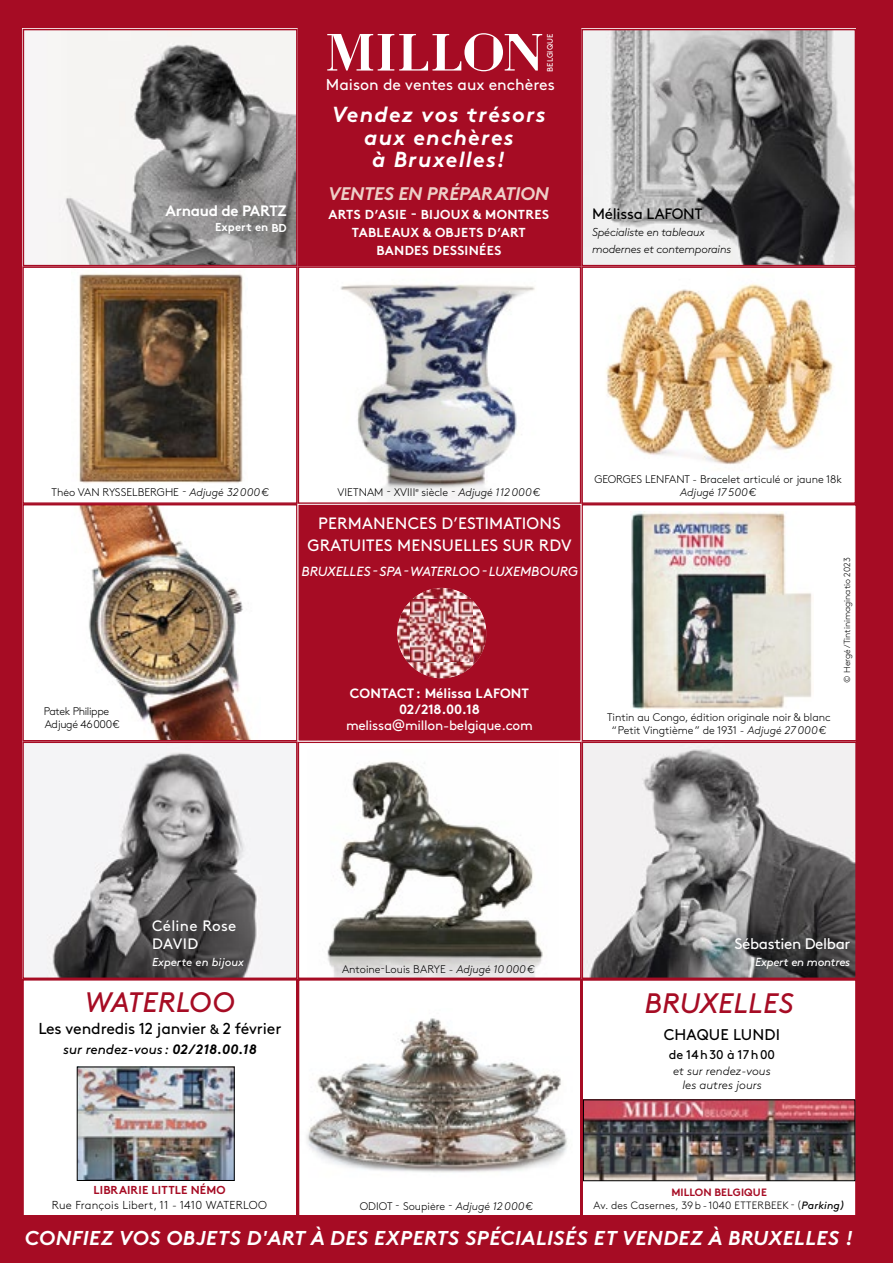
<style>
.page{position:relative;width:893px;height:1263px;background:#a60c24}
.page>*{position:absolute;margin:0;border:0;box-sizing:border-box;transform-origin:0 0}
.t1{font:italic 28.2px "Brown Pro";letter-spacing:.01em;color:#a60c24}
.t2{font:italic 700 21.75px/22.5px "Brown Pro";letter-spacing:.055em;color:#fff;text-align:center}
.t3{font:italic 700 20.1px "Brown Pro";letter-spacing:.025em;color:#fff}
.t4{font:italic 700 18.3px "Brown Pro";letter-spacing:-.01em;color:#eecfc8}
.t5{font:16.35px/21.5px "Brown Pro";letter-spacing:.01em;color:#fff;text-align:center}
.t6{font:15.9px "Brown Pro";letter-spacing:-.01em;color:#000}
.t7{font:15.75px "Brown Pro";color:#fff}
.t8{font:15.45px "Brown Pro";letter-spacing:.01em;color:#000}
.t9{font:15.3px "Brown Pro";letter-spacing:-.025em;color:#fff}
.t10{font:15.15px/18.1px "Brown Pro";letter-spacing:.02em;color:#fff}
.t11{font:700 15.15px "Brown Pro";letter-spacing:-.025em;color:#fff}
.t12{font:15.15px "Brown Pro";letter-spacing:-.015em;color:#000}
.t13{font:italic 13.65px "Brown Pro";color:#000}
.t14{font:700 13.5px/15.9px "Brown Pro";color:#fff;text-align:center}
.t15{font:13.5px "Brown Pro";letter-spacing:-.02em;color:#fff}
.t16{font:italic 13.2px "Brown Pro";color:#fff}
.t17{font:700 13.05px/18.3px "Brown Pro";letter-spacing:.025em;color:#fff;text-align:center}
.t18{font:12.6px "Brown Pro";color:#000}
.t19{font:italic 300 12px/14.4px "Brown Pro";color:#000;text-align:center}
.t20{font:italic 300 11.55px/17.1px "Brown Pro";letter-spacing:-.02em;color:#000}
.t21{font:300 11.55px "Brown Pro";letter-spacing:.015em;color:#000}
.t22{font:italic 11.55px "Brown Pro";letter-spacing:-.015em;color:#fff}
.t23{font:700 11.55px "Brown Pro";letter-spacing:.01em;color:#a60c24}
.t24{font:700 11.55px "Brown Pro";color:#fff}
.t25{font:300 11.1px/13.2px "Brown Pro";letter-spacing:-.005em;color:#000;text-align:center}
.t26{font:300 11.1px/13.2px "Brown Pro";letter-spacing:-.03em;color:#000}
.t27{font:italic 300 11.1px "Brown Pro";letter-spacing:-.005em;color:#000}
.t28{font:11.1px "Academy Engraved Let Plain";color:#000}
.t29{font:300 10.65px/13px "Brown Pro";letter-spacing:.015em;color:#000;text-align:center}
.t30{font:300 8.85px "Brown Pro";color:#000}
.t31{font:7.95px "Brown Pro";color:#fff}
.s1{font-style:italic}
.s2{font-size:13.65px}
.s3{font-weight:700}
.s4{font-weight:700;color:#a60c24}
.s5{font-weight:400;font-style:italic}
.s6{font-family:"Academy Engraved Let Plain";font-weight:400}
</style>
<div class="page">
<img style="left:26px;top:32px;width:269px;height:231px">
<div style="left:23px;top:29px;width:275px;height:237px;border:2px solid #a60c24"></div>
<img style="left:584px;top:32px;width:269px;height:231px">
<div style="left:581px;top:29px;width:275px;height:237px;border:2px solid #a60c24"></div>
<div style="left:24px;top:268px;width:272px;height:234px;background:#fff"></div>
<img style="left:78px;top:273px;width:165px;height:210px">
<div style="left:22px;top:266px;width:276px;height:238px;border:2px solid #a60c24"></div>
<div style="left:299px;top:268px;width:281px;height:234px;background:#fff"></div>
<img style="left:340px;top:284px;width:195px;height:217px">
<div style="left:298px;top:266px;width:283px;height:238px;border:2px solid #a60c24"></div>
<div style="left:24px;top:505px;width:272px;height:235px;background:#fff"></div>
<img style="left:79px;top:507px;width:172px;height:231px">
<div style="left:22px;top:504px;width:276px;height:237px;border:2px solid #a60c24"></div>
<div style="left:583px;top:505px;width:272px;height:235px;background:#fff"></div>
<img style="left:631px;top:511px;width:181px;height:197px">
<div style="left:581px;top:504px;width:276px;height:237px;border:2px solid #a60c24"></div>
<img style="left:25px;top:744px;width:270px;height:232px">
<div style="left:22px;top:741px;width:276px;height:238px;border:2px solid #a60c24"></div>
<img style="left:585px;top:744px;width:269px;height:232px">
<div style="left:582px;top:741px;width:275px;height:238px;border:2px solid #a60c24"></div>
<div style="left:583px;top:981px;width:272px;height:234px;background:#fff"></div>
<div style="left:581px;top:979px;width:276px;height:238px;border:2px solid #a60c24"></div>
<img style="left:308px;top:749px;width:250px;height:227px">
<div style="left:298px;top:741px;width:283px;height:238px;border:2px solid #a60c24"></div>
<div style="left:24px;top:980px;width:272px;height:235px;background:#fff"></div>
<div style="left:22px;top:979px;width:276px;height:237px;border:2px solid #a60c24"></div>
<img style="left:584px;top:269px;width:269px;height:229px">
<div style="left:581px;top:266px;width:275px;height:238px;border:2px solid #a60c24"></div>
<div style="left:299px;top:980px;width:281px;height:235px;background:#fff"></div>
<img style="left:306px;top:1018px;width:262px;height:155px">
<div style="left:298px;top:979px;width:284px;height:238px;border:2px solid #a60c24"></div>
<svg style="left:397px;top:587px;width:90px;height:92px"></svg>
<img style="left:411px;top:599px;width:62px;height:62px">
<img style="left:585px;top:1101px;width:268px;height:78px">
<div style="left:583px;top:1099px;width:272px;height:82px;border:1px solid #000"></div>
<img style="left:79px;top:1069px;width:154px;height:110px">
<div style="left:77px;top:1067px;width:158px;height:114px;border:1px solid #000"></div>
<svg style="left:327px;top:33px;width:215px;height:38px"></svg>
<h3 class="t11" style="left:166px;top:198px;width:123px">Arnaud de PARTZ</h3>
<p class="t24" style="left:215px;top:218px;width:73px">Expert en BD</p>
<p class="t31" style="left:544px;top:72px;width:39px;rotate:-90deg">BELGIQUE</p>
<h3 class="t7" style="left:326px;top:72px;width:231px">Maison de ventes aux enchères</h3>
<h2 class="t2" style="left:332px;top:101px;width:215px">Vendez vos trésors aux enchères<br>à Bruxelles!</h2>
<h3 class="t4" style="left:329px;top:179px;width:222px">VENTES EN PRÉPARATION</h3>
<p class="t17" style="left:328px;top:204px;width:222px">ARTS D’ASIE - BIJOUX &amp; MONTRES<br>TABLEAUX &amp; OBJETS D’ART<br>BANDES DESSINÉES</p>
<h3 class="t12" style="left:592px;top:202px;width:112px">Mélissa LAFONT</h3>
<p class="t20" style="left:592px;top:222px;width:141px">Spécialiste en tableaux modernes et contemporains</p>
<p class="t25" style="left:52px;top:485px;width:219px">Theo VAN RYSSELBERGHE - <span class="s1">Adjugé 32 000 €</span></p>
<p class="t28" style="left:69px;top:484px;width:5px">́</p>
<p class="t25" style="left:338px;top:485px;width:204px">VIETNAM - XVIII<sup>e</sup> siècle - <span class="s1">Adjugé 112 000 €</span></p>
<p class="t26" style="left:44px;top:703px;width:77px">Patek Philippe<br>Adjugé 46 000 €</p>
<h3 class="t5" style="left:308px;top:511px;width:266px">PERMANENCES D’ESTIMATIONS<br>GRATUITES MENSUELLES SUR RDV</h3>
<p class="t16" style="left:301px;top:562px;width:278px">BRUXELLES - SPA - WATERLOO - LUXEMBOURG</p>
<p class="t14" style="left:350px;top:684px;width:181px">CONTACT : Mélissa LAFONT<br>02/218.00.18</p>
<p class="t15" style="left:346px;top:715px;width:188px">melissa@millon-belgique.com</p>
<p class="t25" style="left:594px;top:472px;width:249px">GEORGES LENFANT - Bracelet articulé or jaune 18k</p>
<p class="t27" style="left:680px;top:484px;width:78px">Adjugé 17 500 €</p>
<p class="t25" style="left:607px;top:710px;width:225px">Tintin au Congo, édition originale noir &amp; blanc “ Petit Vingtième ” de 1931 - <span class="s1">Adjugé 27 000 €</span></p>
<p class="t30" style="left:840px;top:683px;width:127px;rotate:-90deg">© Hergé/Tintinimaginatio 2023</p>
<h3 class="t10" style="left:152px;top:916px;width:86px">Céline Rose<br>DAVID</h3>
<p class="t22" style="left:152px;top:954px;width:93px">Experte en bijoux</p>
<h1 class="t1" style="left:85px;top:980px;width:151px">WATERLOO</h1>
<h3 class="t6" style="left:38px;top:1017px;width:245px">Les vendredis 12 janvier <span class="s2">&amp;</span> 2 février</h3>
<p class="t13" style="left:63px;top:1039px;width:195px">sur rendez-vous : <span class="s3">02/218.00.18</span></p>
<p class="t25" style="left:342px;top:961px;width:194px">Antoine-Louis BARYE - <span class="s1">Adjugé 10 000 €</span></p>
<h3 class="t9" style="left:734px;top:932px;width:117px">Sébastien Delbar</h3>
<p class="t22" style="left:755px;top:953px;width:97px">Expert en montres</p>
<h1 class="t1" style="left:644px;top:982px;width:151px">BRUXELLES</h1>
<h3 class="t8" style="left:664px;top:1023px;width:118px">CHAQUE LUNDI</h3>
<p class="t18" style="left:669px;top:1045px;width:108px">de 14 h 30 à 17 h 00</p>
<p class="t19" style="left:673px;top:1062px;width:99px">et sur rendez-vous les autres jours</p>
<p class="t23" style="left:94px;top:1180px;width:134px">LIBRAIRIE LITTLE NÉMO</p>
<p class="t21" style="left:52px;top:1196px;width:217px">Rue François Libert, 11 - 1410 WATERLOO</p>
<h3 class="t3" style="left:25px;top:1222px;width:830px">CONFIEZ VOS OBJETS D'ART À DES EXPERTS SPÉCIALISÉS ET VENDEZ À BRUXELLES !</h3>
<p class="t29" style="left:593px;top:1185px;width:253px"><span class="s4">MILLON BELGIQUE<br></span>Av. des Casernes, 39 b - 1040 ETTERBEEK - (<span class="s5">Parking)</span></p>
<p class="t25" style="left:360px;top:1199px;width:175px">ODIOT - Soupie<span class="s6">̀</span>re - <span class="s1">Adjugé 12 000 €</span></p>
</div>
